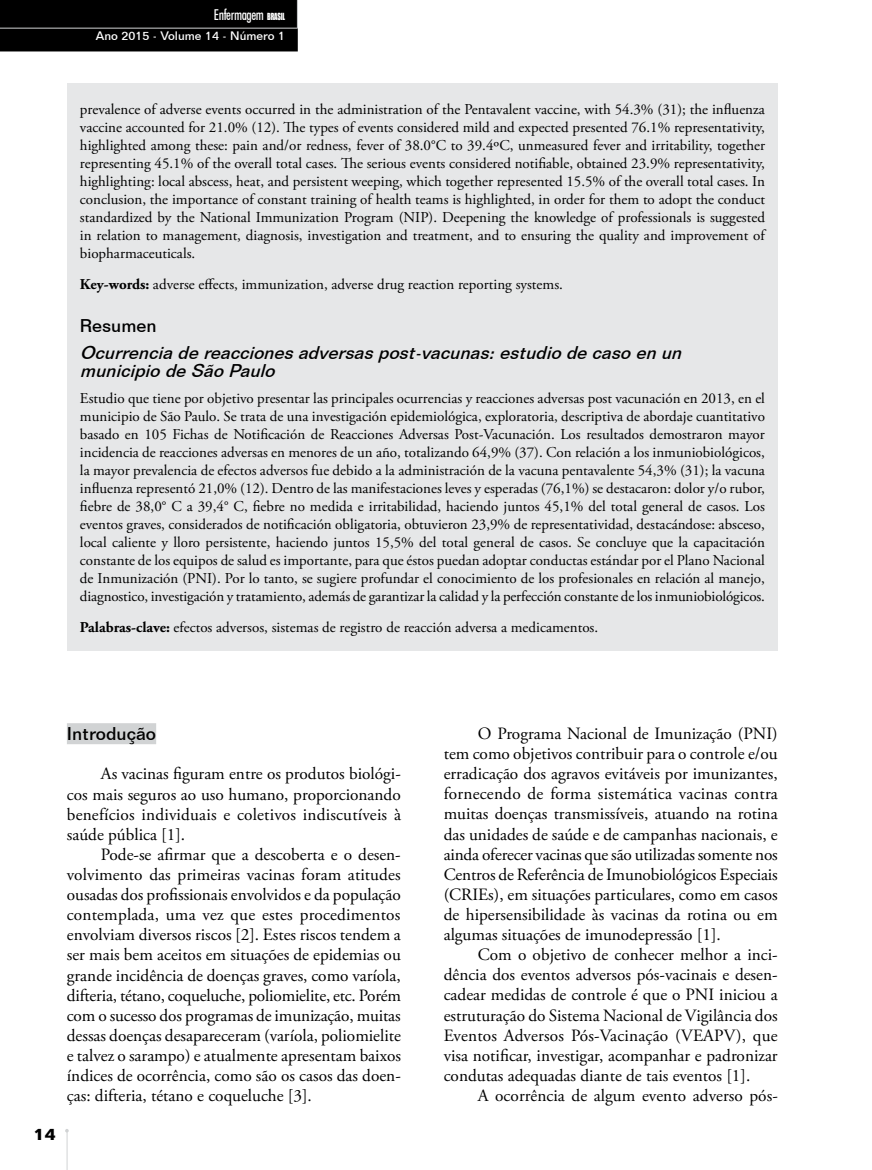
<style>
.page{position:relative;width:872px;height:1170px;background:#fff}
.page>*{position:absolute;margin:0;border:0;box-sizing:border-box;transform-origin:0 0}
.t1{font:italic 500 18px/18px "Folio BT";color:#000}
.t2{font:500 18px "Folio BT";color:#000}
.t3{font:17.25px/20.1px "Adobe Garamond Pro";color:#000;text-align:justify}
.t4{font:700 16.5px "Folio BT";color:#000}
.t5{font:15px/18px "Adobe Garamond Pro";color:#000;text-align:justify}
.t6{font:500 condensed 15px "Futura BT";letter-spacing:-.03em;color:#fff;scale:.9 1}
.t7{font:500 12px "Folio BT";color:#fff}
.s1{font-family:"Impact";font-weight:400;font-stretch:normal;font-size:9px}
.s2{font-weight:700}
</style>
<div class="page">
<hr style="left:67px;top:1132px;width:1px;height:37px;background:#d1d3d4">
<div style="left:0;top:0;width:298px;height:51px;background:#000"></div>
<hr style="left:0;top:28px;width:298px;height:1px;background:#d1d3d4">
<div style="left:67px;top:83px;width:710px;height:567px;background:#e6e7e8"></div>
<div style="left:67px;top:723px;width:89px;height:21px;background:#d1d3d4"></div>
<p class="t6" style="left:214px;top:6px;width:80px">Enfermagem <span class="s1">BRASIL</span></p>
<p class="t7" style="left:96px;top:28px;width:190px">Ano 2015 - Volume 14 - Número 1</p>
<p class="t5" style="left:80px;top:101px;width:686px">prevalence of adverse events occurred in the administration of the Pentavalent vaccine, with 54.3% (31); the influenza vaccine accounted for 21.0% (12). The types of events considered mild and expected presented 76.1% representativity, highlighted among these: pain and/or redness, fever of 38.0°C to 39.4ºC, unmeasured fever and irritability, together representing 45.1% of the overall total cases. The serious events considered notifiable, obtained 23.9% representativity, highlighting: local abscess, heat, and persistent weeping, which together represented 15.5% of the overall total cases. In conclusion, the importance of constant training of health teams is highlighted, in order for them to adopt the conduct standardized by the National Immunization Program (NIP). Deepening the knowledge of professionals is suggested in relation to management, diagnosis, investigation and treatment, and to ensuring the quality and improvement of biopharmaceuticals.</p>
<p class="t5" style="left:80px;top:275px;width:484px"><span class="s2">Key-words:</span> adverse effects, immunization, adverse drug reaction reporting systems.</p>
<p class="t2" style="left:80px;top:315px;width:78px">Resumen</p>
<p class="t1" style="left:80px;top:343px;width:608px">Ocurrenciadereaccionesadversaspost-vacunas:estudiodecasoenun municipiodeSãoPaulo</p>
<p class="t5" style="left:80px;top:390px;width:686px">Estudio que tiene por objetivo presentar las principales ocurrencias y reacciones adversas post vacunación en 2013, en el municipio de São Paulo. Se trata de una investigación epidemiológica, exploratoria, descriptiva de abordaje cuantitativo basado en 105 Fichas de Notificación de Reacciones Adversas Post-Vacunación. Los resultados demostraron mayor incidencia de reacciones adversas en menores de un año, totalizando 64,9% (37). Con relación a los inmuniobiológicos, la mayor prevalencia de efectos adversos fue debido a la administración de la vacuna pentavalente 54,3% (31); la vacuna influenza representó 21,0% (12). Dentro de las manifestaciones leves y esperadas (76,1%) se destacaron: dolor y/o rubor, fiebre de 38,0° C a 39,4° C, fiebre no medida e irritabilidad, haciendo juntos 45,1% del total general de casos. Los eventos graves, considerados de notificación obligatoria, obtuvieron 23,9% de representatividad, destacándose: absceso, local caliente y lloro persistente, haciendo juntos 15,5% del total general de casos. Se concluye que la capacitación constante de los equipos de salud es importante, para que éstos puedan adoptar conductas estándar por el Plano Nacional de Inmunización (PNI). Por lo tanto, se sugiere profundar el conocimiento de los profesionales en relación al manejo, diagnostico, investigación y tratamiento, además de garantizar la calidad y la perfección constante de los inmuniobiológicos.</p>
<p class="t5" style="left:80px;top:619px;width:520px"><span class="s2">Palabras-clave:</span> efectos adversos, sistemas de registro de reacción adversa a medicamentos.</p>
<p class="t4" style="left:34px;top:1123px;width:23px">14</p>
<p class="t2" style="left:67px;top:722px;width:91px">Introdução</p>
<p class="t3" style="left:67px;top:764px;width:336px;text-indent:34px">As vacinas figuram entre os produtos biológi&shy;cos mais seguros ao uso humano, proporcionando benefícios individuais e coletivos indiscutíveis à saúde pública [1].</p>
<p class="t3" style="left:67px;top:844px;width:336px;text-indent:34px">Pode-se afirmar que a descoberta e o desen&shy;volvimento das primeiras vacinas foram atitudes ousadas dos profissionais envolvidos e da população contemplada, uma vez que estes procedimentos envolviam diversos riscos [2]. Estes riscos tendem a ser mais bem aceitos em situações de epidemias ou grande incidência de doenças graves, como varíola, difteria, tétano, coqueluche, poliomielite, etc. Porém com o sucesso dos programas de imunização, muitas dessas doenças desapareceram (varíola, poliomielite e talvez o sarampo) e atualmente apresentam baixos índices de ocorrência, como são os casos das doen&shy;ças: difteria, tétano e coqueluche [3].</p>
<p class="t3" style="left:444px;top:724px;width:336px;text-indent:34px">O Programa Nacional de Imunização (PNI) tem como objetivos contribuir para o controle e/ou erradicação dos agravos evitáveis por imunizantes, fornecendo de forma sistemática vacinas contra muitas doenças transmissíveis, atuando na rotina das unidades de saúde e de campanhas nacionais, e ainda oferecer vacinas que são utilizadas somente nos Centros de Referência de Imunobiológicos Especiais (CRIEs), em situações particulares, como em casos de hipersensibilidade às vacinas da rotina ou em algumas situações de imunodepressão [1].</p>
<p class="t3" style="left:444px;top:945px;width:335px;text-indent:34px">Com o objetivo de conhecer melhor a inci&shy;dência dos eventos adversos pós-vacinais e desen&shy;cadear medidas de controle é que o PNI iniciou a estruturação do Sistema Nacional de Vigilância dos Eventos Adversos Pós-Vacinação (VEAPV), que visa notificar, investigar, acompanhar e padronizar condutas adequadas diante de tais eventos [1].</p>
<p class="t3" style="left:478px;top:1085px;width:301px">A ocorrência de algum evento adverso pós-</p>
</div>
